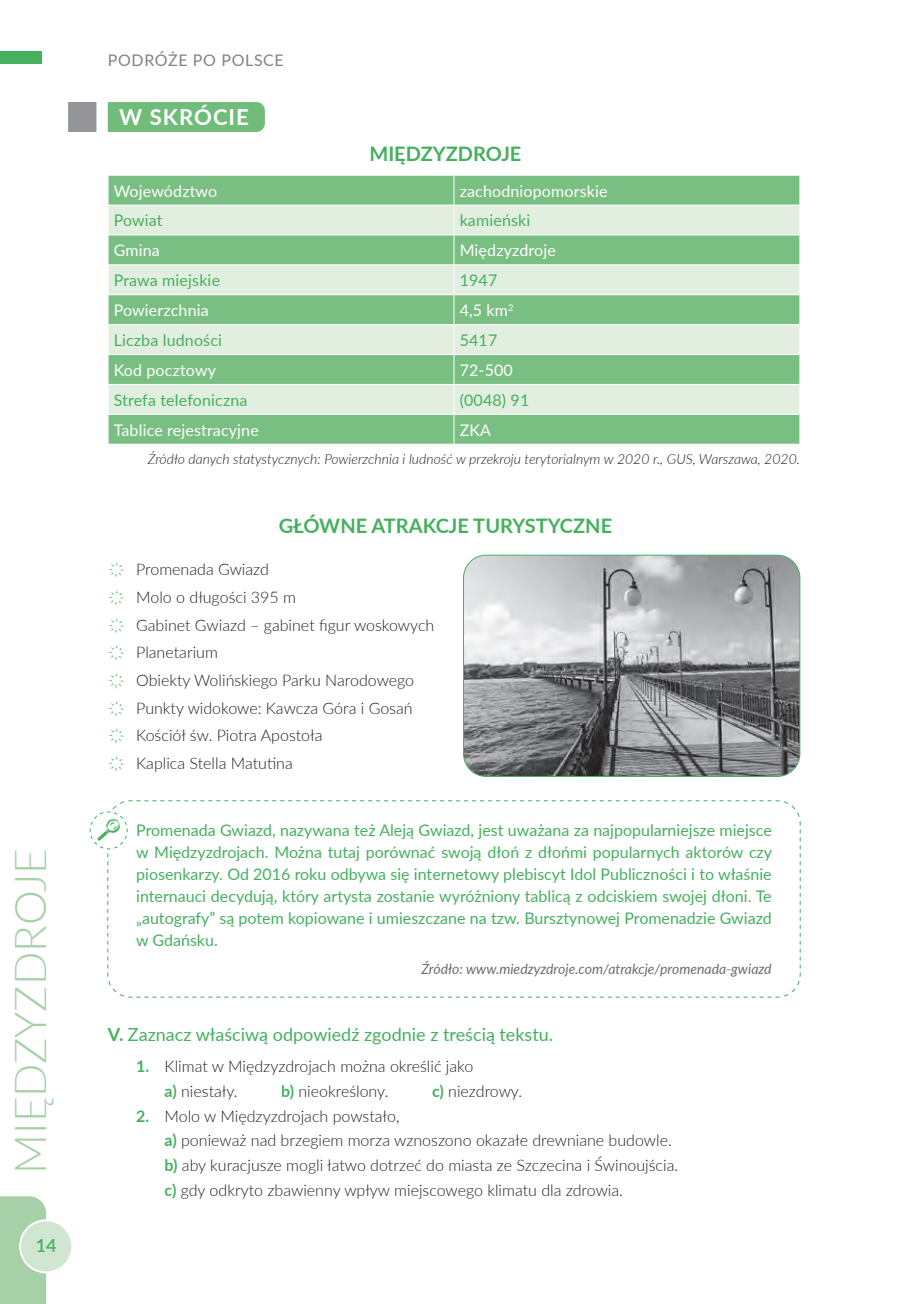
<style>
.page{position:relative;width:908px;height:1304px;background:#fff}
.page>*{position:absolute;margin:0;border:0;box-sizing:border-box;transform-origin:0 0}
.t1{font:300 44px "Lato";color:#a6d0a7}
.t2{font:700 22px "Lato";letter-spacing:.05em;color:#fff}
.t3{font:700 20px "Lato";color:#45b05e}
.t4{font:18px "Lato";color:#45b05e}
.t5{font:600 18px "Lato";color:#45b05e}
.t6{font:300 16px/27.6px "Lato";color:#231f20}
.t7{font:16px/22px "Lato";letter-spacing:.005em;color:#45b05e;text-align:justify}
.t8{font:16px "Lato";letter-spacing:.01em;color:#fff}
.t9{font:16px "Lato";letter-spacing:.04em;color:#808285}
.t10{font:italic 300 14px "Lato";color:#231f20}
.t11{font:italic 14px "Lato";color:#6c6d70}
.s1{color:#45b05e}
.s2{font-weight:700}
.s3{font-weight:700;color:#45b05e}
</style>
<div class="page">
<div style="left:20px;top:1220px;width:52px;height:52px;background:#d1e6d0;border-radius:50%"></div>
<div style="left:19px;top:1219px;width:54px;height:54px;border:2px solid #fff;border-radius:50%"></div>
<div style="left:0;top:51px;width:42px;height:12px;background:#45b05e"></div>
<div style="left:108px;top:102px;width:157px;height:30px;background:#72bc7b"></div>
<div style="left:68px;top:102px;width:28px;height:30px;background:#939598"></div>
<svg style="left:107px;top:800px;width:693px;height:198px"></svg>
<div style="left:109px;top:176px;width:690px;height:268px;background:#79bf82"></div>
<svg style="left:109px;top:206px;width:690px;height:208px;background:#b5dab8"></svg>
<hr style="left:453px;top:175px;width:1px;height:30px;background:#fff">
<hr style="left:453px;top:205px;width:1px;height:30px;background:#fff">
<hr style="left:453px;top:235px;width:1px;height:30px;background:#fff">
<svg style="left:453px;top:266px;width:1px;height:178px"></svg>
<hr style="left:108px;top:205px;width:346px;height:1px;background:#fff">
<hr style="left:454px;top:205px;width:345px;height:1px;background:#fff">
<hr style="left:108px;top:235px;width:346px;height:1px;background:#fff">
<hr style="left:454px;top:235px;width:345px;height:1px;background:#fff">
<hr style="left:108px;top:265px;width:346px;height:1px;background:#fff">
<hr style="left:454px;top:265px;width:345px;height:1px;background:#fff">
<hr style="left:108px;top:294px;width:346px;height:1px;background:#fff">
<hr style="left:454px;top:294px;width:345px;height:1px;background:#fff">
<hr style="left:108px;top:324px;width:346px;height:1px;background:#fff">
<hr style="left:454px;top:324px;width:345px;height:1px;background:#fff">
<hr style="left:108px;top:354px;width:346px;height:1px;background:#fff">
<hr style="left:454px;top:354px;width:345px;height:1px;background:#fff">
<hr style="left:108px;top:384px;width:346px;height:1px;background:#fff">
<hr style="left:454px;top:384px;width:345px;height:1px;background:#fff">
<hr style="left:108px;top:414px;width:346px;height:1px;background:#fff">
<svg style="left:108px;top:266px;width:1px;height:178px"></svg>
<hr style="left:454px;top:414px;width:345px;height:1px;background:#fff">
<svg style="left:799px;top:266px;width:1px;height:178px"></svg>
<svg style="left:90px;top:800px;width:38px;height:170px"></svg>
<img style="left:463px;top:555px;width:336px;height:221px">
<div style="left:463px;top:555px;width:337px;height:222px;border:1px solid #45b05e;border-radius:23px"></div>
<svg style="left:0;top:1196px;width:46px;height:108px"></svg>
<h1 class="t1" style="left:0;top:1174px;width:326px;rotate:-90deg">MIĘDZYZDROJE</h1>
<p class="t5" style="left:36px;top:1233px;width:22px">14</p>
<p class="t9" style="left:108px;top:49px;width:177px">PODRÓŻE PO POLSCE</p>
<h2 class="t2" style="left:119px;top:101px;width:131px">W SKRÓCIE</h2>
<p class="t3" style="left:369px;top:139px;width:153px">MIĘDZYZDROJE</p>
<p class="t8" style="left:114px;top:179px;width:105px">Województwo</p>
<p class="t8" style="left:459px;top:179px;width:149px">zachodniopomorskie</p>
<p class="t7" style="left:114px;top:209px;width:50px">Powiat</p>
<p class="t7" style="left:459px;top:209px;width:72px">kamieński</p>
<p class="t8" style="left:114px;top:239px;width:48px">Gmina</p>
<p class="t8" style="left:459px;top:239px;width:98px">Międzyzdroje</p>
<p class="t7" style="left:114px;top:269px;width:108px">Prawa miejskie</p>
<p class="t7" style="left:459px;top:269px;width:39px">1947</p>
<p class="t8" style="left:114px;top:299px;width:96px">Powierzchnia</p>
<p class="t8" style="left:459px;top:299px;width:55px">4,5 km<sup>2</sup></p>
<p class="t7" style="left:114px;top:329px;width:110px">Liczba ludności</p>
<p class="t7" style="left:459px;top:329px;width:39px">5417</p>
<p class="t8" style="left:114px;top:359px;width:104px">Kod pocztowy</p>
<p class="t8" style="left:459px;top:359px;width:55px">72-500</p>
<p class="t7" style="left:114px;top:388px;width:135px">Strefa telefoniczna</p>
<p class="t7" style="left:459px;top:388px;width:71px">(0048) 91</p>
<p class="t8" style="left:114px;top:418px;width:146px">Tablice rejestracyjne</p>
<p class="t8" style="left:459px;top:418px;width:33px">ZKA</p>
<p class="t10" style="left:148px;top:449px;width:653px">Źródło danych statystycznych: Powierzchnia i ludność w przekroju terytorialnym w 2020 r., GUS, Warszawa, 2020.</p>
<p class="t3" style="left:278px;top:511px;width:335px">GŁÓWNE ATRAKCJE TURYSTYCZNE</p>
<p class="t6" style="left:108px;top:555px;width:328px"><span class="s1">҉</span> Promenada Gwiazd<br><span class="s1">҉</span> Molo o długości 395 m<br><span class="s1">҉</span> Gabinet Gwiazd – gabinet figur woskowych <span class="s1">҉</span> Planetarium<br><span class="s1">҉</span> Obiekty Wolińskiego Parku Narodowego <span class="s1">҉</span> Punkty widokowe: Kawcza Góra i Gosań<br><span class="s1">҉</span> Kościół św. Piotra Apostoła<br><span class="s1">҉</span> Kaplica Stella Matutina</p>
<p class="t7" style="left:136px;top:819px;width:637px">Promenada Gwiazd, nazywana też Aleją Gwiazd, jest uważana za najpopularniejsze miejsce w Międzyzdrojach. Można tutaj porównać swoją dłoń z dłońmi popularnych aktorów czy piosenkarzy. Od 2016 roku odbywa się internetowy plebiscyt Idol Publiczności i to właśnie internauci decydują, który artysta zostanie wyróżniony tablicą z odciskiem swojej dłoni. Te „autografy” są potem kopiowane i umieszczane na tzw. Bursztynowej Promenadzie Gwiazd w Gdańsku.</p>
<p class="t11" style="left:421px;top:959px;width:352px">Źródło: www.miedzyzdroje.com/atrakcje/promenada-gwiazd</p>
<p class="t4" style="left:108px;top:1022px;width:446px"><span class="s2">V.</span> Zaznacz właściwą odpowiedź zgodnie z treścią tekstu.</p>
<p class="t6" style="left:164px;top:1053px;width:310px;line-height:24.8px;text-indent:-28px"><span class="s3">1.</span> Klimat w Międzyzdrojach można określić jako <span class="s3">a)</span> niestały.</p>
<p class="t6" style="left:281px;top:1077px;width:109px"><span class="s3">b)</span> nieokreślony.</p>
<p class="t6" style="left:432px;top:1077px;width:92px"><span class="s3">c)</span> niezdrowy.</p>
<p class="t6" style="left:164px;top:1103px;width:515px;line-height:24.8px;text-indent:-28px"><span class="s3">2.</span> Molo w Międzyzdrojach powstało,<br><span class="s3">a)</span> ponieważ nad brzegiem morza wznoszono okazałe drewniane budowle. <span class="s3">b)</span> aby kuracjusze mogli łatwo dotrzeć do miasta ze Szczecina i Świnoujścia. <span class="s3">c)</span> gdy odkryto zbawienny wpływ miejscowego klimatu dla zdrowia.</p>
</div>
